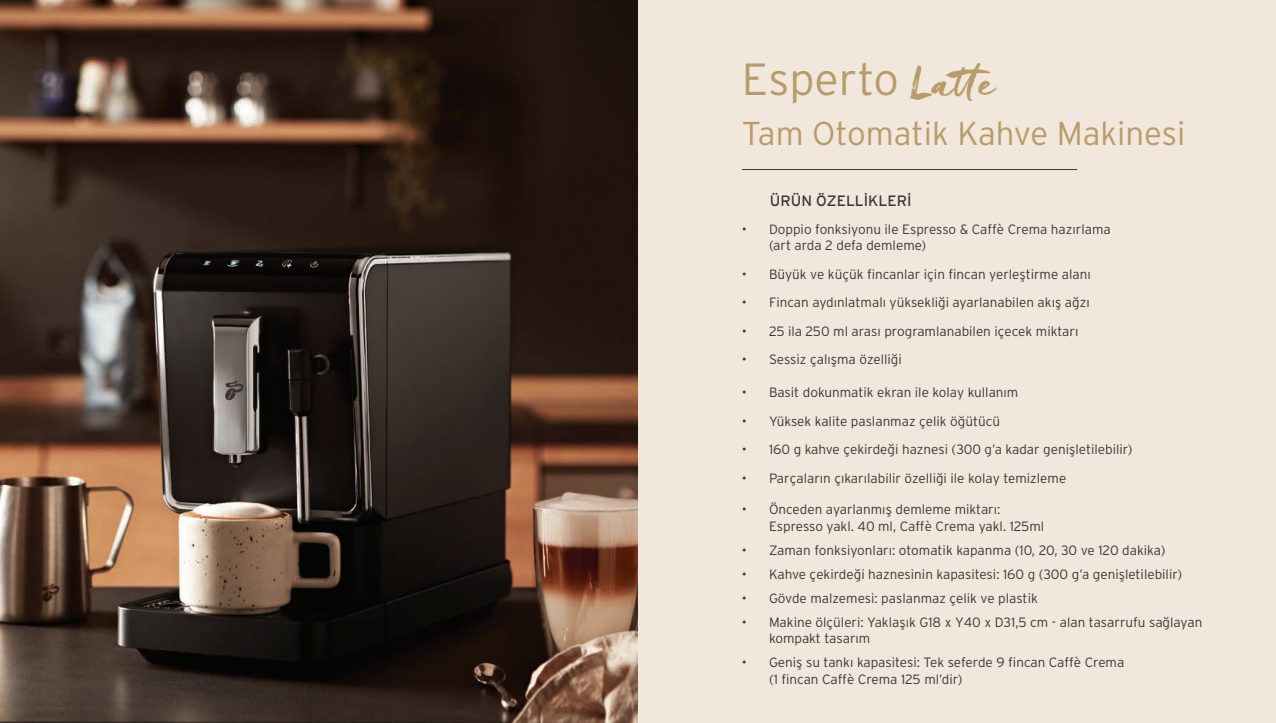
<style>
.page{position:relative;width:1276px;height:723px;background:#fff}
.page>*{position:absolute;margin:0;border:0;box-sizing:border-box;transform-origin:0 0}
.t1{font:300 45px "Interstate OT";color:#b69c68}
.t2{font:300 33px "Interstate OT";color:#b69c68}
.t3{font:15px "Interstate OT";color:#393837}
.t4{font:300 13.5px/16.5px "Interstate OT";color:#393837}
.s1{font-family:"Freeland";font-weight:400}
</style>
<div class="page">
<img style="left:0;top:0;width:638px;height:723px">
<div style="left:638px;top:0;width:638px;height:723px;background:#f2e7dd"></div>
<hr style="left:742px;top:169px;width:335px;height:1px;background:#393837">
<h1 class="t1" style="left:742px;top:54px;width:259px">Esperto <span class="s1">Latte</span></h1>
<h2 class="t2" style="left:742px;top:115px;width:445px">Tam Otomatik Kahve Makinesi</h2>
<p class="t3" style="left:770px;top:191px;width:143px">ÜRÜN ÖZELLİKLERİ</p>
<p class="t4" style="left:769px;top:221px;width:343px;text-indent:-27px">• Doppio fonksiyonu ile Espresso &amp; Caffè Crema hazırlama (art arda 2 defa demleme)</p>
<p class="t4" style="left:742px;top:266px;width:350px">• Büyük ve küçük fincanlar için fincan yerleştirme alanı</p>
<p class="t4" style="left:742px;top:294px;width:349px">• Fincan aydınlatmalı yüksekliği ayarlanabilen akış ağzı</p>
<p class="t4" style="left:742px;top:323px;width:338px">• 25 ila 250 ml arası programlanabilen içecek miktarı</p>
<p class="t4" style="left:742px;top:351px;width:161px">• Sessiz çalışma özelliği</p>
<p class="t4" style="left:742px;top:384px;width:278px">• Basit dokunmatik ekran ile kolay kullanım</p>
<p class="t4" style="left:742px;top:413px;width:260px">• Yüksek kalite paslanmaz çelik öğütücü</p>
<p class="t4" style="left:742px;top:441px;width:392px">• 160 g kahve çekirdeği haznesi (300 g’a kadar genişletilebilir)</p>
<p class="t4" style="left:742px;top:470px;width:326px">• Parçaların çıkarılabilir özelliği ile kolay temizleme</p>
<p class="t4" style="left:769px;top:501px;width:277px;text-indent:-27px">• Önceden ayarlanmış demleme miktarı:<br>Espresso yakl. 40 ml, Caffè Crema yakl. 125ml</p>
<p class="t4" style="left:742px;top:542px;width:425px">• Zaman fonksiyonları: otomatik kapanma (10, 20, 30 ve 120 dakika)</p>
<p class="t4" style="left:742px;top:566px;width:442px">• Kahve çekirdeği haznesinin kapasitesi: 160 g (300 g’a genişletilebilir)</p>
<p class="t4" style="left:742px;top:590px;width:297px">• Gövde malzemesi: paslanmaz çelik ve plastik</p>
<p class="t4" style="left:769px;top:614px;width:435px;text-indent:-27px">• Makine ölçüleri: Yaklaşık G18 x Y40 x D31,5 cm - alan tasarrufu sağlayan kompakt tasarım</p>
<p class="t4" style="left:769px;top:654px;width:357px;text-indent:-27px">• Geniş su tankı kapasitesi: Tek seferde 9 fincan Caffè Crema (1 fincan Caffè Crema 125 ml’dir)</p>
</div>
